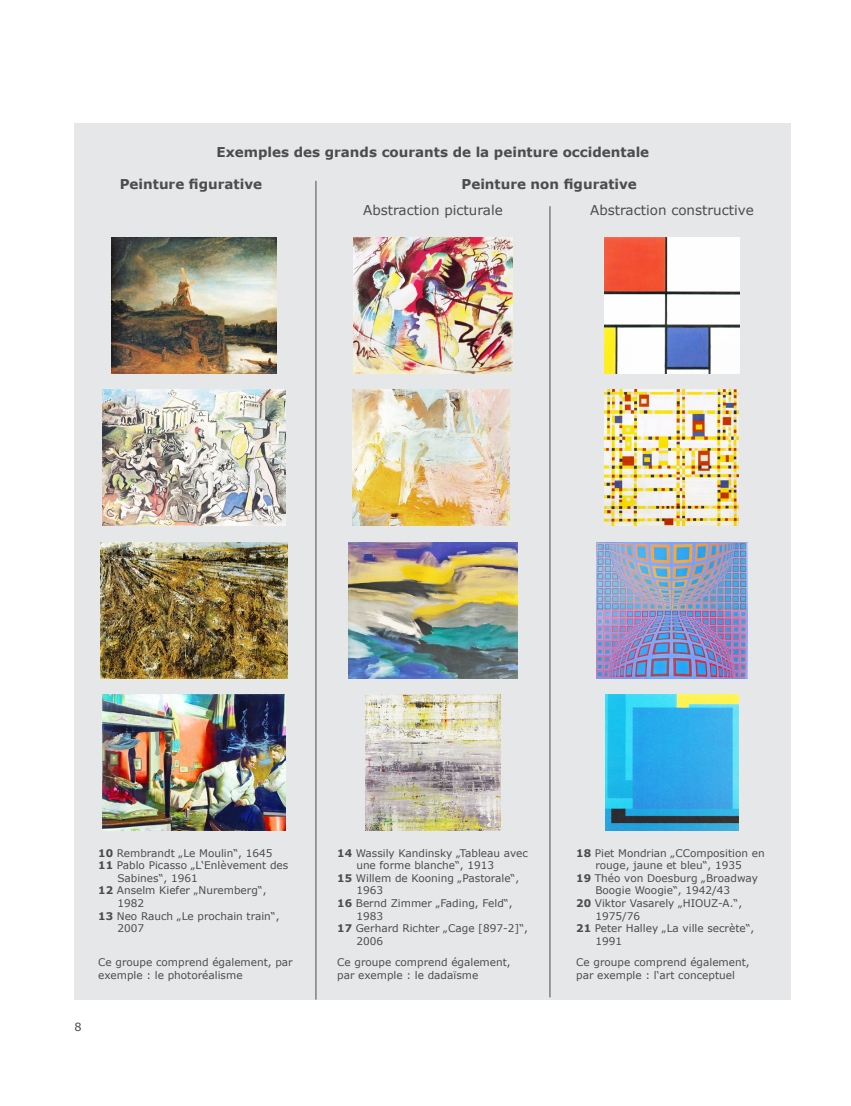
<style>
.page{position:relative;width:851px;height:1106px;background:#fff}
.page>*{position:absolute;margin:0;border:0;box-sizing:border-box;transform-origin:0 0}
.t1{font:700 13.5px "Verdana";color:#4b4c4d}
.t2{font:13.5px "Verdana";color:#4b4c4d}
.t3{font:11.25px "Verdana";color:#4b4c4d}
.t4{font:10.5px/12.6px "Verdana";color:#4b4c4d}
.s1{font-weight:700}
</style>
<div class="page">
<div style="left:74px;top:123px;width:717px;height:876px;background:#e6e7e9"></div>
<hr style="left:315px;top:181px;width:1px;height:818px;background:#4b4c4d">
<hr style="left:549px;top:206px;width:1px;height:791px;background:#4b4c4d">
<img style="left:111px;top:237px;width:165px;height:136px">
<img style="left:353px;top:237px;width:159px;height:136px">
<img style="left:604px;top:237px;width:135px;height:136px">
<img style="left:102px;top:389px;width:183px;height:136px">
<img style="left:352px;top:389px;width:157px;height:136px">
<img style="left:604px;top:389px;width:134px;height:136px">
<img style="left:100px;top:542px;width:188px;height:136px">
<img style="left:348px;top:542px;width:169px;height:136px">
<img style="left:605px;top:694px;width:133px;height:136px">
<img style="left:103px;top:694px;width:182px;height:136px">
<img style="left:365px;top:694px;width:135px;height:136px">
<img style="left:596px;top:542px;width:151px;height:136px">
<p class="t1" style="left:216px;top:143px;width:434px">Exemples des grands courants de la peinture occidentale</p>
<p class="t1" style="left:120px;top:175px;width:144px">Peinture figurative</p>
<p class="t1" style="left:461px;top:175px;width:177px">Peinture non figurative</p>
<p class="t2" style="left:363px;top:201px;width:141px">Abstraction picturale</p>
<p class="t2" style="left:590px;top:201px;width:165px">Abstraction constructive</p>
<p class="t3" style="left:74px;top:1018px;width:9px">8</p>
<p class="t4" style="left:98px;top:846px;width:176px"><span class="s1">10</span> Rembrandt „Le Moulin“, 1645</p>
<p class="t4" style="left:117px;top:859px;width:172px;text-indent:-19px"><span class="s1">11</span> Pablo Picasso „L‘Enlèvement des<br>Sabines“, 1961</p>
<p class="t4" style="left:117px;top:884px;width:151px;text-indent:-19px"><span class="s1">12</span> Anselm Kiefer „Nuremberg“,<br>1982</p>
<p class="t4" style="left:117px;top:909px;width:164px;text-indent:-19px"><span class="s1">13</span> Neo Rauch „Le prochain train“,<br>2007</p>
<p class="t4" style="left:356px;top:846px;width:173px;text-indent:-19px"><span class="s1">14</span> Wassily Kandinsky „Tableau avec une forme blanche“, 1913</p>
<p class="t4" style="left:356px;top:871px;width:164px;text-indent:-19px"><span class="s1">15</span> Willem de Kooning „Pastorale“,<br>1963</p>
<p class="t4" style="left:356px;top:896px;width:158px;text-indent:-19px"><span class="s1">16</span> Bernd Zimmer „Fading, Feld“,<br>1983</p>
<p class="t4" style="left:356px;top:922px;width:173px;text-indent:-19px"><span class="s1">17</span> Gerhard Richter „Cage [897-2]“,<br>2006</p>
<p class="t4" style="left:576px;top:846px;width:190px;text-align:center"><span class="s1">18</span> Piet Mondrian „CComposition en rouge, jaune et bleu“, 1935</p>
<p class="t4" style="left:595px;top:871px;width:164px;text-indent:-19px"><span class="s1">19</span> Théo von Doesburg „Broadway<br>Boogie Woogie“, 1942/43</p>
<p class="t4" style="left:595px;top:896px;width:148px;text-indent:-19px"><span class="s1">20</span> Viktor Vasarely „HIOUZ-A.“,<br>1975/76</p>
<p class="t4" style="left:595px;top:922px;width:160px;text-indent:-19px"><span class="s1">21</span> Peter Halley „La ville secrète“,<br>1991</p>
<p class="t4" style="left:98px;top:956px;width:196px">Ce groupe comprend également, par exemple : le photoréalisme</p>
<p class="t4" style="left:337px;top:956px;width:175px">Ce groupe comprend également, par exemple : le dadaïsme</p>
<p class="t4" style="left:576px;top:956px;width:175px">Ce groupe comprend également, par exemple : l‘art conceptuel</p>
</div>
